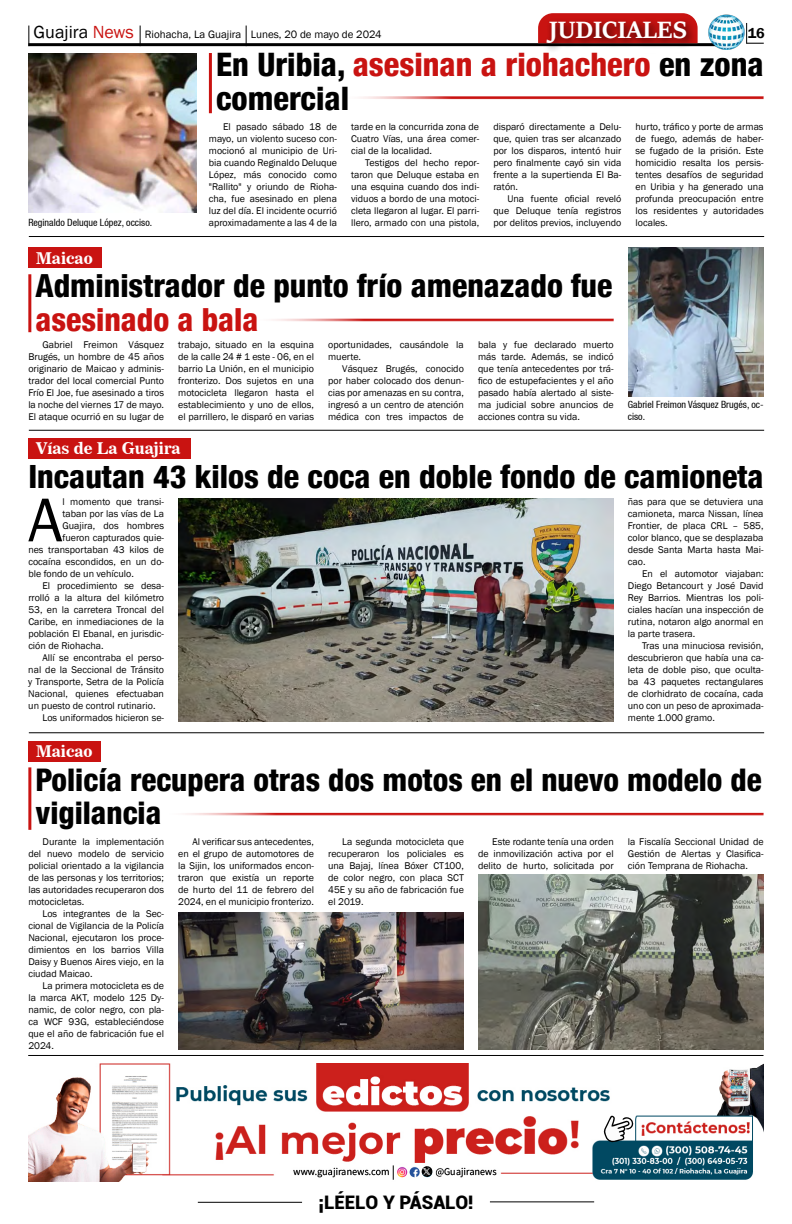
<style>
.page{position:relative;width:792px;height:1224px;background:#fff}
.page>*{position:absolute;margin:0;border:0;box-sizing:border-box;transform-origin:0 0}
.t1{font:64px "Franklin Gothic";color:#000}
.t2{font:800 condensed 32.3px/34.3px "Helvetica 87";color:#000}
.t3{font:800 condensed 32.1px "Helvetica 87";color:#000}
.t4{font:800 condensed 31.8px "Helvetica 87";color:#000}
.t5{font:800 condensed 31.8px "Helvetica 87";color:#c91311}
.t6{font:800 condensed 31.2px/33px "Helvetica 87";color:#000}
.t7{font:700 26px "Sitka Heading";color:#fff}
.t8{font:900 18.7px "Roboto";color:#000}
.t9{font:16px "News 706 BT Bold C";color:#fff}
.t10{font:600 14.7px "Franklin Gothic";color:#000}
.t11{font:11px "Franklin Gothic";color:#000}
.t12{font:10px/12px "Franklin Gothic";color:#000;text-align:justify}
.t13{font:condensed 10px/12px "Helvetica 57";color:#000}
.s1{font-size:18px}
.s2{font-size:18px;color:#c91311}
.s3{color:#c91311}
</style>
<div class="page">
<hr style="left:198px;top:1202px;width:104px;height:1px;background:#000">
<hr style="left:490px;top:1201px;width:104px;height:1px;background:#000">
<hr style="left:28px;top:43px;width:688px;height:3px;background:#000">
<svg style="left:746px;top:23px;width:18px;height:21px"></svg>
<svg style="left:28px;top:26px;width:1px;height:20px"></svg>
<svg style="left:140px;top:26px;width:1px;height:18px"></svg>
<svg style="left:246px;top:26px;width:1px;height:18px"></svg>
<img style="left:708px;top:14px;width:37px;height:36px">
<svg style="left:538px;top:13px;width:160px;height:30px"></svg>
<div style="left:542px;top:17px;width:155px;height:36px;background:#000;opacity:.75"></div>
<div style="left:28px;top:741px;width:73px;height:21px;background:#c91311"></div>
<hr style="left:28px;top:1055px;width:736px;height:1px;background:#000">
<hr style="left:29px;top:236px;width:735px;height:1px;background:#000">
<hr style="left:29px;top:430px;width:735px;height:1px;background:#000">
<hr style="left:29px;top:733px;width:735px;height:1px;background:#000">
<img style="left:29px;top:1063px;width:735px;height:118px">
<svg style="left:422px;top:1166px;width:10px;height:11px"></svg>
<svg style="left:603px;top:1116px;width:31px;height:28px"></svg>
<hr style="left:28px;top:767px;width:3px;height:63px;background:#c91311">
<hr style="left:209px;top:53px;width:3px;height:60px;background:#c91311">
<hr style="left:28px;top:274px;width:3px;height:58px;background:#c91311">
<hr style="left:163px;top:813px;width:601px;height:3px;background:#c91311">
<hr style="left:251px;top:319px;width:363px;height:3px;background:#c91311">
<hr style="left:339px;top:96px;width:425px;height:3px;background:#c91311">
<img style="left:28px;top:53px;width:168px;height:159px">
<div style="left:28px;top:247px;width:74px;height:21px;background:#c91311"></div>
<div style="left:28px;top:438px;width:162px;height:20px;background:#c91311"></div>
<img style="left:628px;top:247px;width:136px;height:149px">
<img style="left:178px;top:498px;width:436px;height:224px">
<img style="left:478px;top:875px;width:286px;height:175px">
<img style="left:178px;top:912px;width:286px;height:138px">
<p class="t11" style="left:34px;top:28px;width:349px"><span class="s1">Guajira</span> <span class="s2">News</span> Riohacha, La Guajira Lunes, 20 de mayo de 2024</p>
<h3 class="t7" style="left:549px;top:10px;width:140px">JUDICIALES</h3>
<h3 class="t10" style="left:748px;top:24px;width:19px">16</h3>
<p class="t13" style="left:28px;top:216px;width:125px">Reginaldo Deluque López, occiso.</p>
<h3 class="t9" style="left:36px;top:248px;width:58px">Maicao</h3>
<h2 class="t2" style="left:216px;top:47px;width:549px">En Uribia, <span class="s3">asesinan a riohachero</span> en zona comercial</h2>
<p class="t12" style="left:209px;top:121px;width:130px;text-indent:14px">El pasado sábado 18 de mayo, un violento suceso con&shy;mocionó al municipio de Uri&shy;bia cuando Reginaldo Deluque López, más conocido como "Rallito" y oriundo de Rioha&shy;cha, fue asesinado en plena luz del día. El incidente ocurrió aproximadamente a las 4 de la</p>
<p class="t12" style="left:351px;top:121px;width:130px">tarde en la concurrida zona de Cuatro Vías, una área comer&shy;cial de la localidad.</p>
<p class="t12" style="left:351px;top:157px;width:130px;text-indent:14px">Testigos del hecho repor&shy;taron que Deluque estaba en una esquina cuando dos indi&shy;viduos a bordo de una motoci&shy;cleta llegaron al lugar. El parri&shy;llero, armado con una pistola,</p>
<p class="t12" style="left:493px;top:121px;width:130px">disparó directamente a Delu&shy;que, quien tras ser alcanzado por los disparos, intentó huir pero finalmente cayó sin vida frente a la supertienda El Ba&shy;ratón.</p>
<p class="t12" style="left:493px;top:193px;width:130px;text-indent:14px">Una fuente oficial reveló que Deluque tenía registros por delitos previos, incluyendo</p>
<p class="t12" style="left:636px;top:121px;width:130px">hurto, tráfico y porte de armas de fuego, además de haber&shy;se fugado de la prisión. Este homicidio resalta los persis&shy;tentes desafíos de seguridad en Uribia y ha generado una profunda preocupación entre los residentes y autoridades locales.</p>
<h3 class="t4" style="left:35px;top:266px;width:579px">Administrador de punto frío amenazado fue</h3>
<h3 class="t5" style="left:35px;top:300px;width:224px">asesinado a bala</h3>
<p class="t12" style="left:28px;top:339px;width:137px;text-indent:14px">Gabriel Freimon Vásquez Brugés, un hombre de 45 años originario de Maicao y adminis&shy;trador del local comercial Punto Frío El Joe, fue asesinado a tiros la noche del viernes 17 de mayo.<br>El ataque ocurrió en su lugar de</p>
<p class="t12" style="left:178px;top:339px;width:137px">trabajo, situado en la esquina de la calle 24 # 1 este - 06, en el barrio La Unión, en el municipio fronterizo. Dos sujetos en una motocicleta llegaron hasta el establecimiento y uno de ellos, el parrillero, le disparó en varias</p>
<p class="t12" style="left:328px;top:339px;width:137px">oportunidades, causándole la muerte.</p>
<p class="t12" style="left:328px;top:363px;width:137px;text-indent:14px">Vásquez Brugés, conocido por haber colocado dos denun&shy;cias por amenazas en su contra, ingresó a un centro de atención médica con tres impactos de</p>
<h3 class="t9" style="left:36px;top:439px;width:146px">Vías de La Guajira</h3>
<p class="t12" style="left:478px;top:339px;width:137px">bala y fue declarado muerto más tarde. Además, se indicó que tenía antecedentes por trá&shy;fico de estupefacientes y el año pasado había alertado al siste&shy;ma judicial sobre anuncios de acciones contra su vida.</p>
<p class="t13" style="left:628px;top:398px;width:137px">Gabriel Freimon Vásquez Brugés, oc&shy;ciso.</p>
<h3 class="t3" style="left:28px;top:456px;width:737px">Incautan 43 kilos de coca en doble fondo de camioneta</h3>
<h1 class="t1" style="left:28px;top:480px;width:36px">A</h1>
<p class="t12" style="left:62px;top:496px;width:103px">l momento que transi-</p>
<p class="t12" style="left:62px;top:508px;width:103px">taban por las vías de La</p>
<p class="t12" style="left:62px;top:520px;width:103px">Guajira, dos hombres</p>
<p class="t12" style="left:62px;top:532px;width:103px">fueron capturados quie-</p>
<p class="t12" style="left:28px;top:544px;width:137px">nes transportaban 43 kilos de</p>
<p class="t12" style="left:28px;top:556px;width:137px">cocaína escondidos, en un do-</p>
<p class="t12" style="left:28px;top:568px;width:107px">ble fondo de un vehículo.</p>
<p class="t12" style="left:43px;top:580px;width:123px">El procedimiento se desa-</p>
<p class="t12" style="left:28px;top:592px;width:137px">rrolló a la altura del kilómetro</p>
<p class="t12" style="left:28px;top:604px;width:137px">53, en la carretera Troncal del</p>
<p class="t12" style="left:28px;top:616px;width:137px">Caribe, en inmediaciones de la</p>
<p class="t12" style="left:28px;top:628px;width:137px">población El Ebanal, en jurisdic-</p>
<p class="t12" style="left:28px;top:640px;width:77px">ción de Riohacha.</p>
<p class="t12" style="left:43px;top:652px;width:123px">Allí se encontraba el perso-</p>
<p class="t12" style="left:28px;top:664px;width:137px">nal de la Seccional de Tránsito</p>
<p class="t12" style="left:28px;top:676px;width:137px">y Transporte, Setra de la Policía</p>
<p class="t12" style="left:28px;top:688px;width:137px">Nacional, quienes efectuaban</p>
<p class="t12" style="left:28px;top:700px;width:129px">un puesto de control rutinario.</p>
<p class="t12" style="left:42px;top:712px;width:123px">Los uniformados hicieron se-</p>
<h3 class="t9" style="left:36px;top:742px;width:58px">Maicao</h3>
<p class="t12" style="left:628px;top:496px;width:137px">ñas para que se detuviera una camioneta, marca Nissan, línea Frontier, de placa CRL – 585, color blanco, que se desplazaba desde Santa Marta hasta Mai&shy;cao.</p>
<p class="t12" style="left:628px;top:568px;width:137px;text-indent:14px">En el automotor viajaban:<br>Diego Betancourt y José David Rey Barrios. Mientras los poli&shy;ciales hacían una inspección de rutina, notaron algo anormal en la parte trasera.</p>
<p class="t12" style="left:628px;top:640px;width:137px;text-indent:14px">Tras una minuciosa revisión, descubrieron que había una ca&shy;leta de doble piso, que oculta&shy;ba 43 paquetes rectangulares de clorhidrato de cocaína, cada uno con un peso de aproximada&shy;mente 1.000 gramo.</p>
<h3 class="t6" style="left:35px;top:763px;width:728px">Policía recupera otras dos motos en el nuevo modelo de vigilancia</h3>
<p class="t12" style="left:28px;top:836px;width:137px;text-indent:14px">Durante la implementación del nuevo modelo de servicio policial orientado a la vigilancia de las personas y los territorios; las autoridades recuperaron dos motocicletas.</p>
<p class="t12" style="left:28px;top:908px;width:137px;text-indent:14px">Los integrantes de la Sec&shy;cional de Vigilancia de la Policía Nacional, ejecutaron los proce&shy;dimientos en los barrios Villa Daisy y Buenos Aires viejo, en la ciudad Maicao.</p>
<p class="t12" style="left:28px;top:980px;width:137px;text-indent:14px">La primera motocicleta es de la marca AKT, modelo 125 Dy&shy;namic, de color negro, con pla&shy;ca WCF 93G, estableciéndose que el año de fabricación fue el 2024.</p>
<p class="t12" style="left:178px;top:836px;width:137px;text-indent:14px">Al verificar sus antecedentes, en el grupo de automotores de la Sijin, los uniformados encon&shy;traron que existía un reporte de hurto del 11 de febrero del 2024, en el municipio fronterizo.</p>
<p class="t12" style="left:328px;top:836px;width:137px;text-indent:14px">La segunda motocicleta que recuperaron los policiales es una Bajaj, línea Bóxer CT100, de color negro, con placa SCT 45E y su año de fabricación fue el 2019.</p>
<p class="t12" style="left:478px;top:836px;width:137px;text-indent:14px">Este rodante tenía una orden de inmovilización activa por el delito de hurto, solicitada por</p>
<p class="t12" style="left:628px;top:836px;width:137px">la Fiscalía Seccional Unidad de Gestión de Alertas y Clasifica&shy;ción Temprana de Riohacha.</p>
<h3 class="t8" style="left:318px;top:1189px;width:157px">¡LÉELO Y PÁSALO!</h3>
</div>
